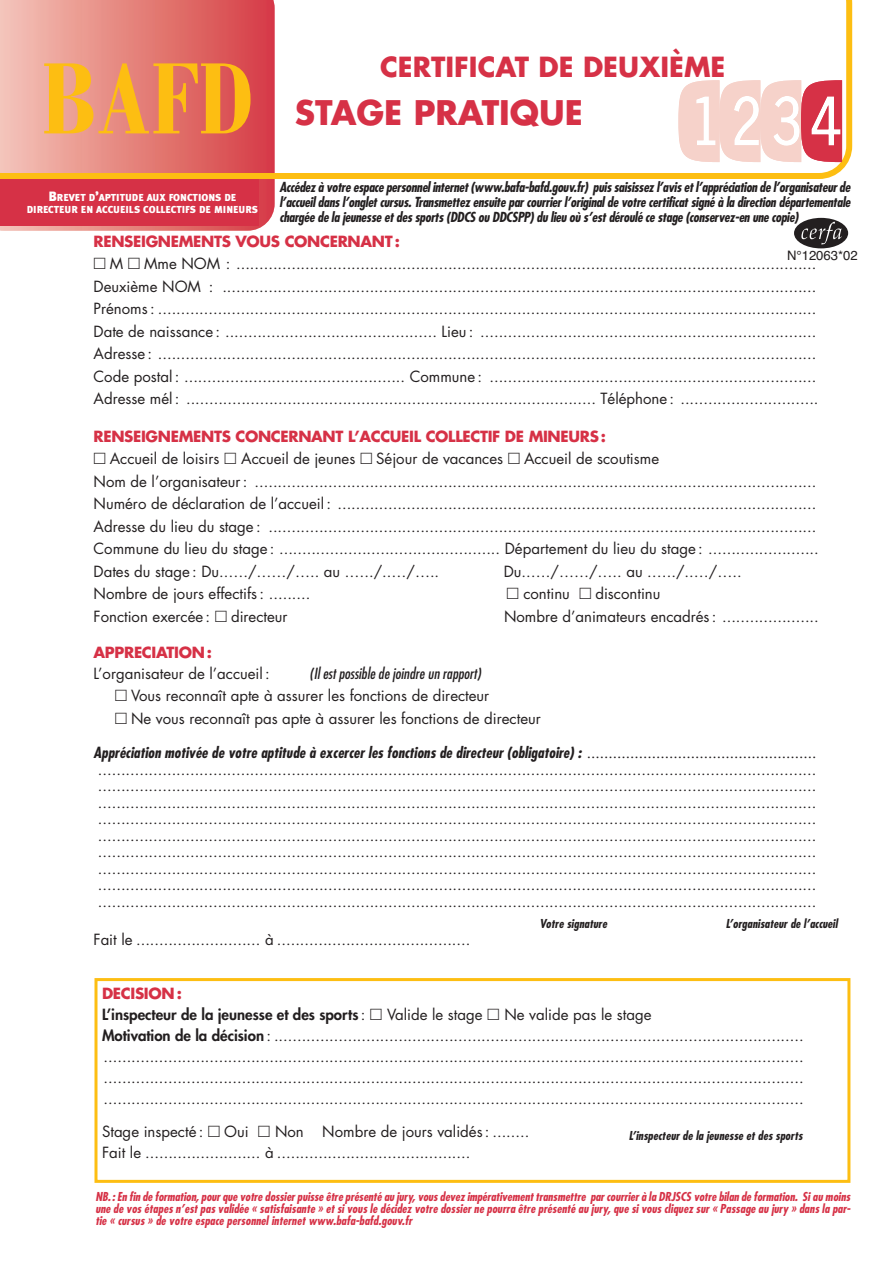
<style>
.page{position:relative;width:893px;height:1263px;background:#fff}
.page>*{position:absolute;margin:0;border:0;box-sizing:border-box;transform-origin:0 0}
.t1{font:700 condensed 108px "Bodoni Std";color:#fdbe12}
.t2{font:105px "Double Digits Super Square";color:#f6d2ca}
.t3{font:700 33px "Futura";color:#d63146}
.t4{font:700 27px "Futura";color:#d63146}
.t5{font:15px/22.5px "Futura";color:#231f20}
.t6{font:700 15px "Futura";letter-spacing:-.02em;color:#d63146}
.t7{font:italic condensed 15px "Futura";color:#231f20}
.t8{font:italic 700 condensed 13.5px/15px "Futura";letter-spacing:-.02em;color:#231f20;text-align:justify}
.t9{font:13.05px "Helvetica";color:#231f20}
.t10{font:italic 700 condensed 12px/12px "Futura";color:#d63146;text-align:justify}
.t11{font:italic 700 condensed 12px "Futura";color:#231f20}
.t12{font:900 10.2px/12px "Meta Plus";color:#fff;text-align:center}
.s1{color:#d63146}
.s2{font-size:13.5px}
.s3{font-family:"European Pi Three"}
.s4{font-weight:700;font-style:italic;font-stretch:condensed}
.s5{font-style:inherit}
.s6{font-weight:700;color:#d63146}
.s7{font-weight:800}
</style>
<div class="page">
<div style="left:94px;top:978px;width:756px;height:205px;border:3px solid #fdbe12"></div>
<svg style="left:0;top:179px;width:275px;height:52px;background:#e37b7c"></svg>
<svg style="left:0;top:0;width:852px;height:179px"></svg>
<div style="left:0;top:179px;width:259px;height:47px;background:#d63146"></div>
<div style="left:794px;top:218px;width:54px;height:30px;background:#231f20;border-radius:50%"></div>
<svg style="left:801px;top:222px;width:41px;height:22px"></svg>
<h1 class="t1" style="left:43px;top:63px;width:211px">BAFD</h1>
<h3 class="t4" style="left:380px;top:54px;width:347px">CERTIFICAT DE DEUXIÈME</h3>
<h3 class="t3" style="left:295px;top:97px;width:290px">STAGE PRATIQUE</h3>
<h2 class="t2" style="left:678px;top:48px;width:165px">BCD<span class="s1">E</span></h2>
<p class="t12" style="left:27px;top:191px;width:233px"><span class="s2">B</span>REVET D<span class="s2">’</span>APTITUDE AUX FONCTIONS DE<br>DIRECTEUR EN ACCUEILS COLLECTIFS DE MINEURS</p>
<p class="t8" style="left:279px;top:181px;width:572px">Accédez à votre espace personnel internet (www.bafa-bafd.gouv.fr) puis saisissez l’avis et l’appréciation de l’organisateur de l’accueil dans l’onglet cursus. Transmettez ensuite par courrier l’original de votre certificat signé à la direction départementale chargée de la jeunesse et des sports (DDCS ou DDCSPP) du lieu où s’est déroulé ce stage (conservez-en une copie)</p>
<p class="t6" style="left:94px;top:234px;width:308px">RENSEIGNEMENTS VOUS CONCERNANT:</p>
<p class="t5" style="left:94px;top:254px;width:726px"><span class="s3">-</span> M <span class="s3">-</span> Mme NOM : ..............................................................................................................................<br>Deuxième NOM : .................................................................................................................................<br>Prénoms: ...............................................................................................................................................<br>Date de naissance : .............................................. Lieu : .........................................................................<br>Adresse : ...............................................................................................................................................<br>Code postal: ................................................ Commune : .......................................................................<br>Adresse mél: ......................................................................................... Téléphone : ..............................</p>
<p class="t6" style="left:94px;top:429px;width:514px">RENSEIGNEMENTS CONCERNANT L’ACCUEIL COLLECTIF DE MINEURS:</p>
<p class="t5" style="left:94px;top:449px;width:727px"><span class="s3">-</span> Accueil de loisirs <span class="s3">-</span> Accueil de jeunes <span class="s3">-</span> Séjour de vacances <span class="s3">-</span> Accueil de scoutisme<br>Nom de l’organisateur: ..........................................................................................................................<br>Numéro de déclaration de l’accueil: ........................................................................................................<br>Adresse du lieu du stage : .......................................................................................................................<br>Commune du lieu du stage : ................................................ Département du lieu du stage : ........................<br>Dates du stage : Du..…./……/….. au .…../..…/…..</p>
<p class="t9" style="left:787px;top:248px;width:72px">N°12063*02</p>
<p class="t5" style="left:504px;top:561px;width:239px">Du..…./……/….. au .…../..…/…..</p>
<p class="t5" style="left:94px;top:584px;width:218px">Nombre de jours effectifs: .........</p>
<p class="t5" style="left:506px;top:584px;width:156px"><span class="s3">-</span> continu <span class="s3">-</span> discontinu</p>
<p class="t5" style="left:94px;top:606px;width:196px">Fonction exercée : <span class="s3">-</span> directeur</p>
<p class="t5" style="left:504px;top:606px;width:316px">Nombre d’animateurs encadrés: .....................</p>
<p class="t6" style="left:94px;top:645px;width:120px">APPRECIATION:</p>
<p class="t5" style="left:94px;top:663px;width:178px">L’organisateur de l’accueil:</p>
<p class="t7" style="left:310px;top:666px;width:173px">(Il est possible de joindre un rapport)</p>
<p class="t5" style="left:115px;top:686px;width:376px"><span class="s3">-</span> Vous reconnaît apte à assurer les fonctions de directeur</p>
<p class="t5" style="left:115px;top:708px;width:427px"><span class="s3">-</span> Ne vous reconnaît pas apte à assurer les fonctions de directeur</p>
<p class="t5" style="left:94px;top:746px;width:724px;line-height:16.5px;text-align:justify"><span class="s4">Appréciation motivée de votre aptitude à excercer les fonctions de directeur (obligatoire) :</span> <span class="s5">..................................................... </span>............................................................................................................................................................ ............................................................................................................................................................ ............................................................................................................................................................ ............................................................................................................................................................ ............................................................................................................................................................ ............................................................................................................................................................ ............................................................................................................................................................ ............................................................................................................................................................ ............................................................................................................................................................</p>
<p class="t5" style="left:94px;top:929px;width:378px">Fait le ........................... à ..........................................</p>
<p class="t11" style="left:539px;top:918px;width:69px">Votre signature</p>
<p class="t11" style="left:726px;top:918px;width:113px">L’organisateur de l’accueil</p>
<p class="t5" style="left:102px;top:984px;width:703px;line-height:21px"><span class="s6">DECISION:<br></span><span class="s7">L’inspecteur de la jeunesse et des sports</span> : <span class="s3">-</span> Valide le stage <span class="s3">-</span> Ne valide pas le stage<br><span class="s7">Motivation de la décision</span> : ................................................................................................................... ........................................................................................................................................................ ........................................................................................................................................................ ........................................................................................................................................................</p>
<p class="t5" style="left:102px;top:1122px;width:429px;line-height:21px">Stage inspecté : <span class="s3">-</span> Oui <span class="s3">-</span> Non Nombre de jours validés: ........<br>Fait le ......................... à ..........................................</p>
<p class="t11" style="left:629px;top:1130px;width:175px">L’inspecteur de la jeunesse et des sports</p>
<p class="t10" style="left:95px;top:1192px;width:757px">NB.: En fin de formation, pour que votre dossier puisse être présenté au jury, vous devez impérativement transmettre par courrier à la DRJSCS votre bilan de formation. Si au moins une de vos étapes n’est pas validée « satisfaisante » et si vous le décidez votre dossier ne pourra être présenté au jury, que si vous cliquez sur « Passage au jury » dans la par&shy;tie « cursus » de votre espace personnel internet www.bafa-bafd.gouv.fr</p>
</div>
